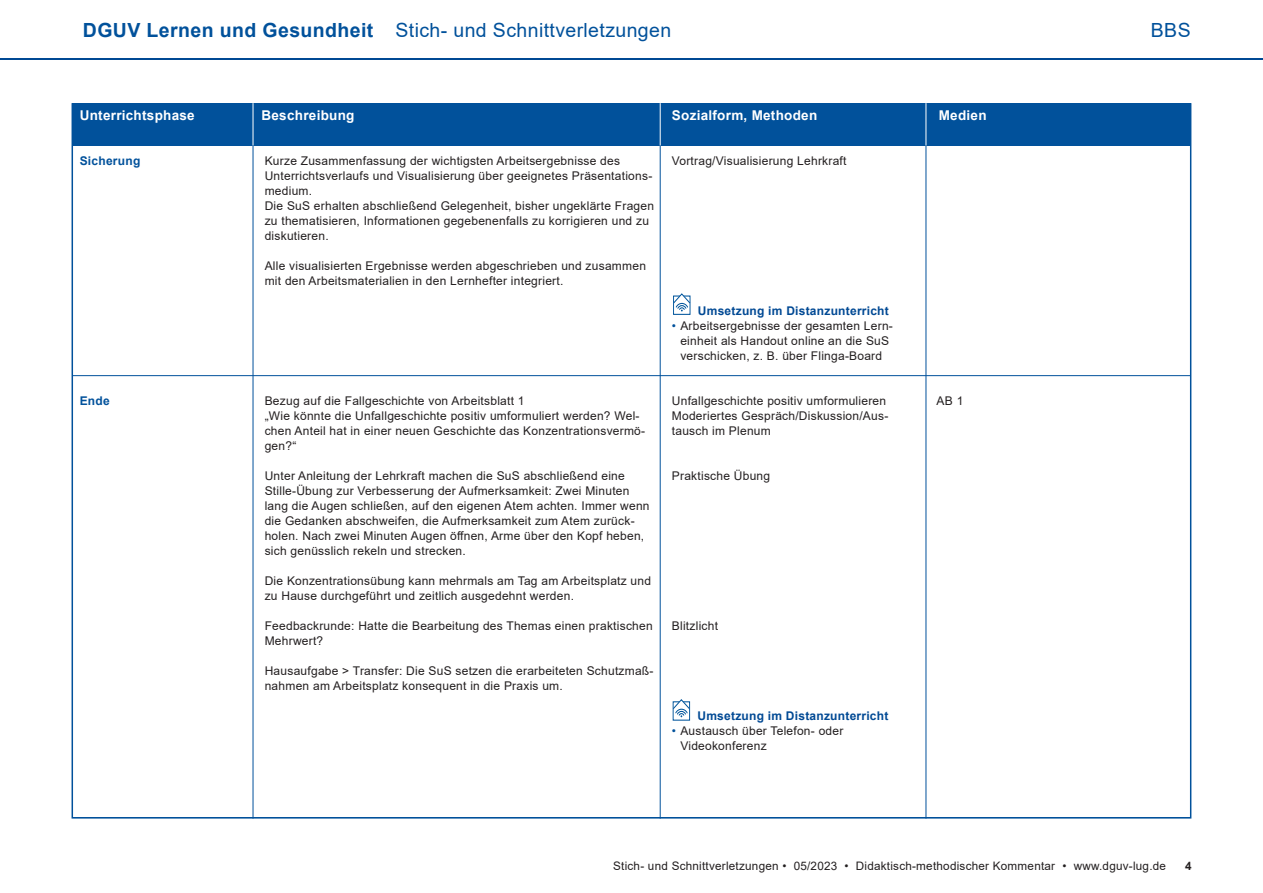
<style>
.page{position:relative;width:1263px;height:893px;background:#fff}
.page>*{position:absolute;margin:0;border:0;box-sizing:border-box;transform-origin:0 0}
.t1{font:19.5px "Arial";letter-spacing:.02em;color:#01519b}
.Fliesstext{font:700 13.5px "Arial";letter-spacing:.02em;color:#fff}
.Fliesstext-2{font:12px/15px "Arial";letter-spacing:.02em;color:#231f20}
.Fliesstext-3{font:700 12px "Arial";letter-spacing:.02em;color:#004994}
.Fliesstext-4{font:700 12px "Arial";letter-spacing:.02em;color:#01519b}
.t2{font:11.7px "Arial";letter-spacing:.02em;color:#231f20}
.t3{font:700 11.7px "Arial";color:#231f20}
.s1{font-weight:700}
.s2{color:#01519b}
</style>
<div class="page">
<hr style="left:0;top:58px;width:1263px;height:2px;background:#004994">
<div style="left:72px;top:103px;width:1119px;height:43px;background:#01519b"></div>
<hr style="left:253px;top:103px;width:1px;height:43px;background:#fff">
<hr style="left:253px;top:146px;width:1px;height:673px;background:#01519b">
<hr style="left:925px;top:103px;width:1px;height:43px;background:#fff">
<hr style="left:925px;top:146px;width:1px;height:673px;background:#01519b">
<hr style="left:660px;top:103px;width:1px;height:43px;background:#fff">
<hr style="left:660px;top:146px;width:1px;height:673px;background:#01519b">
<hr style="left:72px;top:817px;width:1119px;height:1px;background:#01519b">
<svg style="left:673px;top:699px;width:17px;height:18px"></svg>
<div style="left:673px;top:296px;width:17px;height:19px;border:1px solid #01559c"></div>
<svg style="left:673px;top:293px;width:17px;height:18px"></svg>
<hr style="left:72px;top:375px;width:1119px;height:1px;background:#01519b">
<h1 class="t1" style="left:83px;top:16px;width:590px"><span class="s1">DGUV Lernen und Gesundheit</span> Stich- und Schnittverletzungen</h1>
<h1 class="t1" style="left:1151px;top:16px;width:41px">BBS</h1>
<p class="Fliesstext" style="left:80px;top:106px;width:117px">Unterrichtsphase</p>
<p class="Fliesstext" style="left:261px;top:106px;width:94px">Beschreibung</p>
<p class="Fliesstext" style="left:672px;top:106px;width:147px">Sozialform, Methoden</p>
<p class="Fliesstext" style="left:939px;top:106px;width:49px">Medien</p>
<p class="Fliesstext-4" style="left:80px;top:152px;width:62px">Sicherung</p>
<p class="Fliesstext-2" style="left:265px;top:153px;width:389px">Kurze Zusammenfassung der wichtigsten Arbeitsergebnisse des<br>Unterrichtsverlaufs und Visualisierung über geeignetes Präsentations&shy;medium.</p>
<p class="Fliesstext-2" style="left:265px;top:198px;width:391px">Die SuS erhalten abschließend Gelegenheit, bisher ungeklärte Fragen zu thematisieren, Informationen gegebenenfalls zu korrigieren und zu diskutieren.</p>
<p class="Fliesstext-2" style="left:265px;top:258px;width:383px">Alle visualisierten Ergebnisse werden abgeschrieben und zusammen mit den Arbeitsmaterialien in den Lernhefter integriert.</p>
<p class="Fliesstext-2" style="left:672px;top:153px;width:176px">Vortrag/Visualisierung Lehrkraft</p>
<p class="Fliesstext-4" style="left:80px;top:392px;width:32px">Ende</p>
<p class="Fliesstext-2" style="left:265px;top:393px;width:261px">Bezug auf die Fallgeschichte von Arbeitsblatt 1</p>
<p class="Fliesstext-2" style="left:265px;top:408px;width:382px">„Wie könnte die Unfallgeschichte positiv umformuliert werden? Wel&shy;chen Anteil hat in einer neuen Geschichte das Konzentrationsvermö&shy;gen?“</p>
<p class="Fliesstext-2" style="left:265px;top:468px;width:386px">Unter Anleitung der Lehrkraft machen die SuS abschließend eine Stille-Übung zur Verbesserung der Aufmerksamkeit: Zwei Minuten lang die Augen schließen, auf den eigenen Atem achten. Immer wenn die Gedanken abschweifen, die Aufmerksamkeit zum Atem zurück&shy;holen. Nach zwei Minuten Augen öffnen, Arme über den Kopf heben, sich genüsslich rekeln und strecken.</p>
<p class="Fliesstext-2" style="left:265px;top:573px;width:388px">Die Konzentrationsübung kann mehrmals am Tag am Arbeitsplatz und zu Hause durchgeführt und zeitlich ausgedehnt werden.</p>
<p class="Fliesstext-2" style="left:265px;top:618px;width:389px">Feedbackrunde: Hatte die Bearbeitung des Themas einen praktischen<br>Mehrwert?</p>
<p class="Fliesstext-2" style="left:265px;top:663px;width:390px">Hausaufgabe &gt; Transfer: Die SuS setzen die erarbeiteten Schutzmaß&shy;nahmen am Arbeitsplatz konsequent in die Praxis um.</p>
<p class="Fliesstext-3" style="left:698px;top:302px;width:192px">Umsetzung im Distanzunterricht</p>
<p class="Fliesstext-2" style="left:672px;top:318px;width:222px;text-align:center"><span class="s2">•</span> Arbeitsergebnisse der gesamten Lern&shy;einheit als Handout online an die SuS verschicken, z. B. über Flinga-Board</p>
<p class="Fliesstext-2" style="left:672px;top:393px;width:216px">Unfallgeschichte positiv umformulieren</p>
<p class="Fliesstext-2" style="left:672px;top:408px;width:218px">Moderiertes Gespräch/Diskussion/Aus&shy;tausch im Plenum</p>
<p class="Fliesstext-2" style="left:672px;top:468px;width:100px">Praktische Übung</p>
<p class="Fliesstext-2" style="left:672px;top:618px;width:48px">Blitzlicht</p>
<p class="Fliesstext-3" style="left:697px;top:707px;width:192px">Umsetzung im Distanzunterricht</p>
<p class="Fliesstext-2" style="left:680px;top:723px;width:165px;text-indent:-9px"><span class="s2">•</span> Austausch über Telefon- oder<br>Videokonferenz</p>
<p class="Fliesstext-2" style="left:936px;top:393px;width:28px">AB 1</p>
<p class="t2" style="left:613px;top:857px;width:554px">Stich- und Schnittverletzungen • 05/2023 • Didaktisch-methodischer Kommentar • www.dguv-lug.de</p>
<p class="t3" style="left:1185px;top:857px;width:8px">4</p>
</div>
